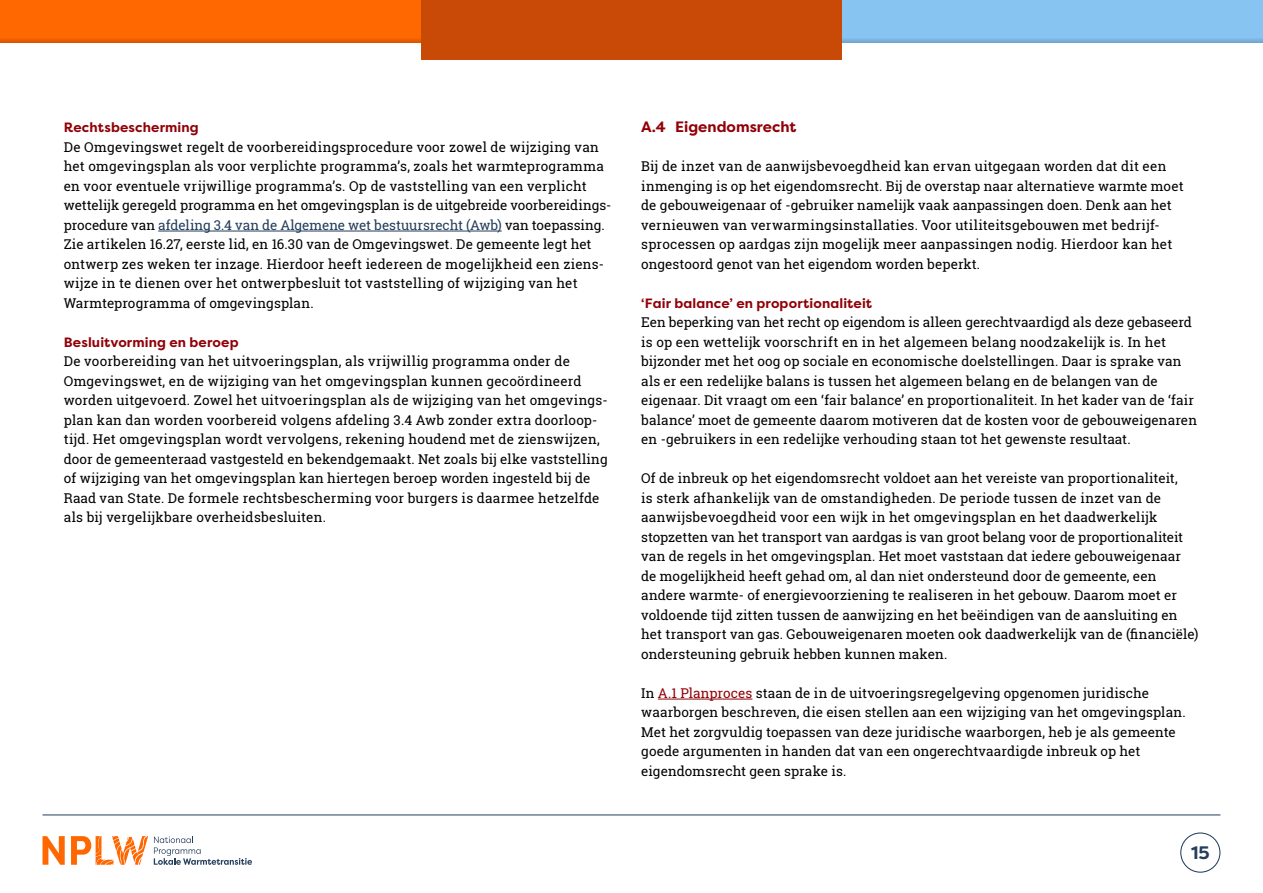
<style>
.page{position:relative;width:1263px;height:893px;background:#fff}
.page>*{position:absolute;margin:0;border:0;box-sizing:border-box;transform-origin:0 0}
.t1{font:700 18px "Filson Pro";color:#233d5a}
.Paragraafkop_H2_deel_II{font:700 15px "Filson Pro";color:#910007}
.Brood{font:13.5px/19.5px "Roboto Slab";letter-spacing:.01em;color:#000}
.Tussenkopje{font:700 13.5px "Filson Pro";letter-spacing:.01em;color:#910007}
.s1{color:#233d5a}
.s2{color:#910007}
</style>
<div class="page">
<div style="left:1180px;top:832px;width:40px;height:41px;border:1px solid #233d5a;border-radius:50%"></div>
<hr style="left:43px;top:814px;width:1177px;height:1px;background:#233d5a">
<svg style="left:154px;top:836px;width:98px;height:29px"></svg>
<svg style="left:43px;top:836px;width:22px;height:29px"></svg>
<svg style="left:71px;top:836px;width:77px;height:29px"></svg>
<div style="left:0;top:0;width:421px;height:43px;background:#ff6700"></div>
<div style="left:421px;top:0;width:421px;height:60px;background:#c84a06"></div>
<div style="left:842px;top:0;width:421px;height:43px;background:#88c4f2"></div>
<div style="left:842px;top:37px;width:421px;height:6px;background:#7cb3de"></div>
<svg style="left:0;top:39px;width:421px;height:4px;background:#e25a00"></svg>
<hr style="left:158px;top:231px;width:344px;height:1px;background:#233d5a">
<hr style="left:658px;top:699px;width:94px;height:1px;background:#910007">
<h3 class="Tussenkopje" style="left:64px;top:119px;width:137px">Rechtsbescherming</h3>
<p class="Brood" style="left:64px;top:137px;width:547px">De Omgevingswet regelt de voorbereidingsprocedure voor zowel de wijziging van het omgevingsplan als voor verplichte programma’s, zoals het warmteprogramma en voor eventuele vrijwillige programma’s. Op de vaststelling van een verplicht wettelijk geregeld programma en het omgevingsplan is de uitgebreide voorbereidings&shy;procedure van <span class="s1">afdeling 3.4 van de Algemene wet bestuursrecht (Awb)</span> van toepassing.<br>Zie artikelen 16.27, eerste lid, en 16.30 van de Omgevingswet. De gemeente legt het ontwerp zes weken ter inzage. Hierdoor heeft iedereen de mogelijkheid een ziens&shy;wijze in te dienen over het ontwerpbesluit tot vaststelling of wijziging van het Warmteprogramma of omgevingsplan.</p>
<h3 class="Tussenkopje" style="left:64px;top:333px;width:176px">Besluitvorming en beroep</h3>
<p class="Brood" style="left:64px;top:351px;width:545px">De voorbereiding van het uitvoeringsplan, als vrijwillig programma onder de Omgevingswet, en de wijziging van het omgevingsplan kunnen gecoördineerd worden uitgevoerd. Zowel het uitvoeringsplan als de wijziging van het omgevings&shy;plan kan dan worden voorbereid volgens afdeling 3.4 Awb zonder extra doorloop - tijd. Het omgevingsplan wordt vervolgens, rekening houdend met de zienswijzen, door de gemeenteraad vastgesteld en bekendgemaakt. Net zoals bij elke vaststelling of wijziging van het omgevingsplan kan hiertegen beroep worden ingesteld bij de Raad van State. De formele rechtsbescherming voor burgers is daarmee hetzelfde als bij vergelijkbare overheidsbesluiten.</p>
<h2 class="Paragraafkop_H2_deel_II" style="left:641px;top:117px;width:157px">A.4 Eigendomsrecht</h2>
<p class="Brood" style="left:641px;top:156px;width:544px">Bij de inzet van de aanwijsbevoegdheid kan ervan uitgegaan worden dat dit een inmenging is op het eigendomsrecht. Bij de overstap naar alternatieve warmte moet de gebouweigenaar of -gebruiker namelijk vaak aanpassingen doen. Denk aan het vernieuwen van verwarmingsinstallaties. Voor utiliteitsgebouwen met bedrijf&shy;sprocessen op aardgas zijn mogelijk meer aanpassingen nodig. Hierdoor kan het ongestoord genot van het eigendom worden beperkt.</p>
<h3 class="Tussenkopje" style="left:641px;top:294px;width:232px">‘Fair balance’ en proportionaliteit</h3>
<p class="Brood" style="left:641px;top:312px;width:557px">Een beperking van het recht op eigendom is alleen gerechtvaardigd als deze gebaseerd is op een wettelijk voorschrift en in het algemeen belang noodzakelijk is. In het bijzonder met het oog op sociale en economische doelstellingen. Daar is sprake van als er een redelijke balans is tussen het algemeen belang en de belangen van de eigenaar. Dit vraagt om een ‘fair balance’ en proportionaliteit. In het kader van de ‘fair balance’ moet de gemeente daarom motiveren dat de kosten voor de gebouweigenaren en -gebruikers in een redelijke verhouding staan tot het gewenste resultaat.</p>
<p class="Brood" style="left:641px;top:468px;width:559px">Of de inbreuk op het eigendomsrecht voldoet aan het vereiste van proportionaliteit,<br>is sterk afhankelijk van de omstandigheden. De periode tussen de inzet van de aanwijsbevoegdheid voor een wijk in het omgevingsplan en het daadwerkelijk stopzetten van het transport van aardgas is van groot belang voor de proportionaliteit van de regels in het omgevingsplan. Het moet vaststaan dat iedere gebouweigenaar de mogelijkheid heeft gehad om, al dan niet ondersteund door de gemeente, een andere warmte- of energievoorziening te realiseren in het gebouw. Daarom moet er voldoende tijd zitten tussen de aanwijzing en het beëindigen van de aansluiting en het transport van gas. Gebouweigenaren moeten ook daadwerkelijk van de (financiële) ondersteuning gebruik hebben kunnen maken.</p>
<p class="Brood" style="left:641px;top:683px;width:546px">In <span class="s2">A.1 Planproces</span> staan de in de uitvoeringsregelgeving opgenomen juridische waarborgen beschreven, die eisen stellen aan een wijziging van het omgevingsplan.<br>Met het zorgvuldig toepassen van deze juridische waarborgen, heb je als gemeente goede argumenten in handen dat van een ongerechtvaardigde inbreuk op het eigendomsrecht geen sprake is.</p>
<h1 class="t1" style="left:1191px;top:841px;width:20px">15</h1>
</div>
